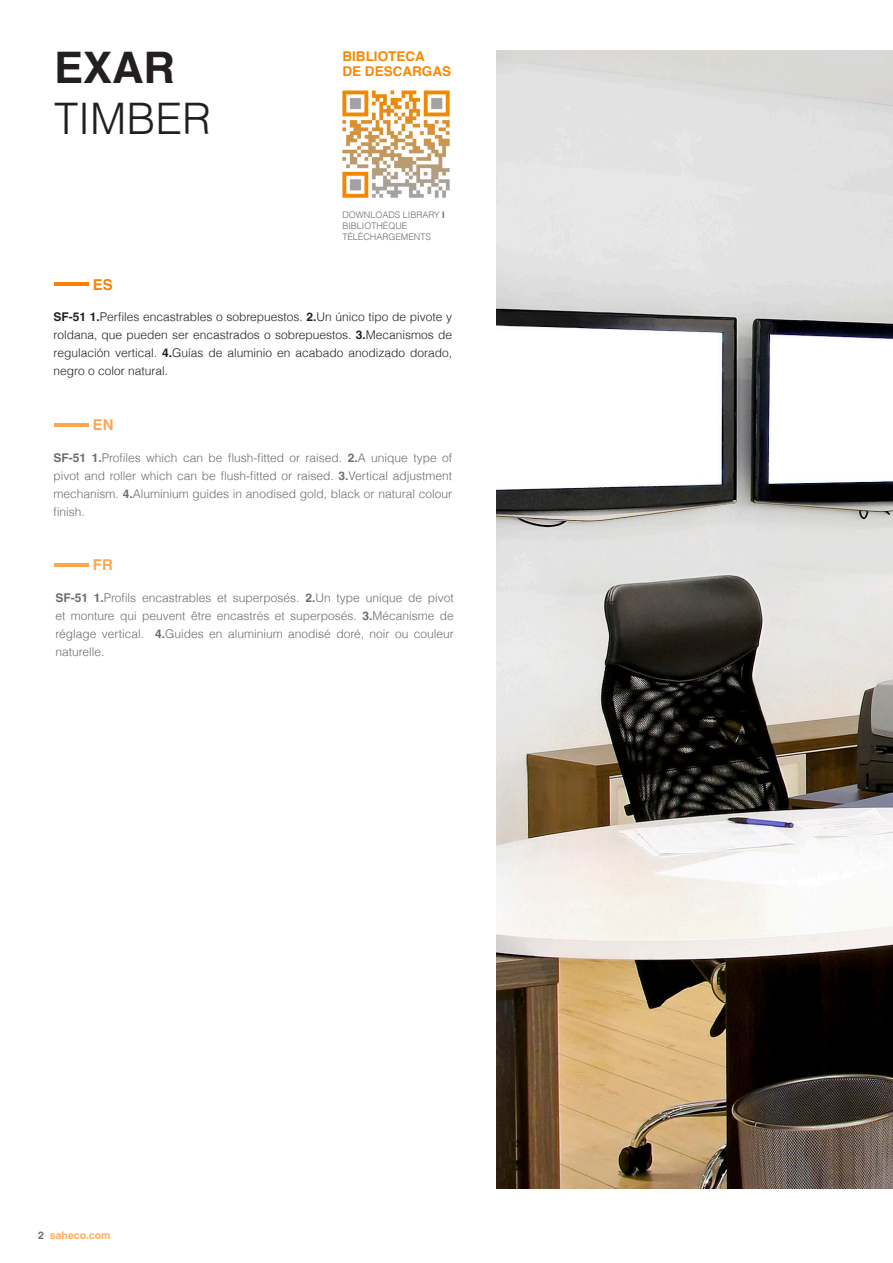
<style>
.page{position:relative;width:893px;height:1263px;background:#fff}
.page>*{position:absolute;margin:0;border:0;box-sizing:border-box;transform-origin:0 0}
.t1{font:300 43.5px "Helvetica";color:#231f20}
.t2{font:700 43.5px "Helvetica";color:#231f20}
.t3{font:700 15px "Helvetica LT Std";color:#ffa64d}
.t4{font:700 15px "Helvetica LT Std";color:#ff8000}
.t5{font:700 13.5px/15px "Helvetica";color:#fa8900}
.t6{font:300 12px/18px "Helvetica";color:#6c6d70;text-align:justify}
.t7{font:300 12px/18px "Helvetica";color:#231f20;text-align:justify}
.t8{font:700 10.5px "Helvetica LT Std";color:#ffac5d}
.t9{font:300 9px/10.8px "Helvetica";color:#6c6d70}
.s1{font-weight:700}
.s2{color:#6c6d70}
</style>
<div class="page">
<hr style="left:54px;top:283px;width:34px;height:3px;background:#ff8000">
<hr style="left:54px;top:423px;width:34px;height:3px;background:#ffa64d">
<hr style="left:54px;top:563px;width:34px;height:3px;background:#ffa64d">
<img style="left:497px;top:51px;width:396px;height:1137px">
<img style="left:342px;top:90px;width:108px;height:108px">
<h1 class="t2" style="left:54px;top:42px;width:122px">EXAR</h1>
<h1 class="t1" style="left:54px;top:83px;width:159px">TIMBER</h1>
<p class="t4" style="left:93px;top:275px;width:22px">ES</p>
<p class="t5" style="left:342px;top:49px;width:110px">BIBLIOTECA<br>DE DESCARGAS</p>
<p class="t9" style="left:342px;top:209px;width:104px">DOWNLOADS LIBRARY <span class="s1">I<br></span>BIBLIOTHÈQUE<br>TÉLÉCHARGEMENTS</p>
<p class="t7" style="left:54px;top:307px;width:400px"><span class="s1">SF-51 1.</span>Perfiles encastrables o sobrepuestos. <span class="s1">2.</span>Un único tipo de pivote y roldana, que pueden ser encastrados o sobrepuestos. <span class="s1">3.</span>Mecanismos de regulación vertical. <span class="s1">4.</span>Guías de aluminio en acabado anodizado dorado, negro o color natural.</p>
<p class="t3" style="left:93px;top:415px;width:22px">EN</p>
<p class="t6" style="left:54px;top:448px;width:400px"><span class="s1">SF-51 1.</span>Profiles which can be flush-fitted or raised. <span class="s1">2.</span>A unique type of pivot and roller which can be flush-fitted or raised. <span class="s1">3.</span>Vertical adjustment mechanism. <span class="s1">4.</span>Aluminium guides in anodised gold, black or natural colour finish.</p>
<p class="t3" style="left:93px;top:556px;width:21px">FR</p>
<p class="t6" style="left:55px;top:588px;width:400px"><span class="s1">SF-51 1.</span>Profils encastrables et superposés. <span class="s1">2.</span>Un type unique de pivot et monture qui peuvent être encastrés et superposés. <span class="s1">3.</span>Mécanisme de réglage vertical. <span class="s1">4.</span>Guides en aluminium anodisé doré, noir ou couleur naturelle.</p>
<p class="t8" style="left:38px;top:1229px;width:74px"><span class="s2">2</span> saheco.com</p>
</div>
